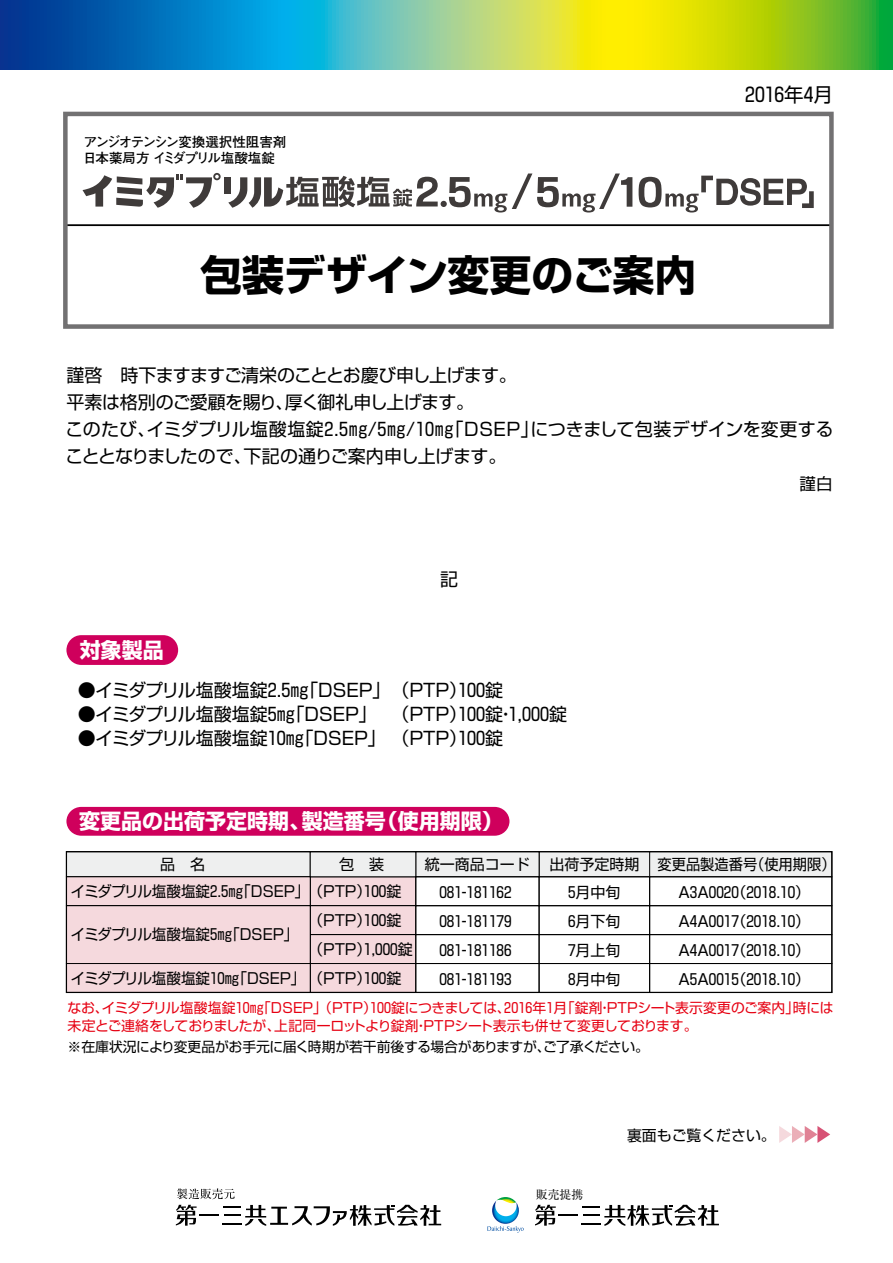
<style>
.page{position:relative;width:893px;height:1263px;background:#fff}
.page>*{position:absolute;margin:0;border:0;box-sizing:border-box;transform-origin:0 0}
.t1{font:700 42px "Shin Go Pro";letter-spacing:-.01em;color:#000}
.t2{font:700 21px "Shin Go Pro";color:#fff}
.t3{font:19.5px "Shin Go Pro";color:#000}
.t4{font:18px/24px "Shin Go Pro";letter-spacing:-.015em;color:#000}
.t5{font:18px/27px "Shin Go Pro";letter-spacing:-.04em;color:#000}
.t6{font:18px "Shin Go Pro";letter-spacing:.03em;color:#000}
.t7{font:18px "Shin Go Pro";letter-spacing:-.09em;color:#000}
.t8{font:16.5px "Shin Go Pro";color:#000}
.t9{font:15px/29px "Shin Go Pro";color:#000}
.t10{font:15px "Shin Go Pro";color:#000;scale:.95 1}
.t11{font:14.85px "Shin Go Pro";color:#000}
.t12{font:13.8px "Shin Go Pro";letter-spacing:.01em;color:#e60012}
.t13{font:13.8px "Shin Go Pro";letter-spacing:-.01em;color:#e60012}
.t14{font:13.8px "Shin Go Pro";letter-spacing:-.02em;color:#000}
.t15{font:13.8px "Shin Go Pro";letter-spacing:-.04em;color:#e60012}
.t16{font:13.8px "Shin Go Pro";letter-spacing:-.05em;color:#000}
.t17{font:700 13.5px/16.2px "Futo Go B101 Pro";letter-spacing:-.01em;color:#000}
.t18{font:11.85px "Ryumin Pro";color:#000}
</style>
<div class="page">
<svg style="left:0;top:0;width:893px;height:69px;background:#6cb073"></svg>
<div style="left:66px;top:635px;width:112px;height:30px;background:#cf005c;border-radius:15px"></div>
<div style="left:65px;top:225px;width:767px;height:102px;border:2px solid #000"></div>
<div style="left:63px;top:112px;width:771px;height:217px;border:4px solid #727172"></div>
<hr style="left:558px;top:1214px;width:20px;height:2px;background:#000">
<hr style="left:581px;top:1223px;width:20px;height:2px;background:#000">
<svg style="left:582px;top:1205px;width:137px;height:21px"></svg>
<svg style="left:535px;top:1205px;width:21px;height:21px"></svg>
<svg style="left:487px;top:1197px;width:37px;height:36px"></svg>
<hr style="left:199px;top:1214px;width:20px;height:2px;background:#000">
<hr style="left:222px;top:1223px;width:20px;height:2px;background:#000">
<svg style="left:176px;top:1205px;width:21px;height:21px"></svg>
<svg style="left:223px;top:1205px;width:218px;height:21px"></svg>
<svg style="left:177px;top:1188px;width:58px;height:11px"></svg>
<svg style="left:779px;top:1126px;width:51px;height:17px"></svg>
<div style="left:224px;top:177px;width:6px;height:17px;background:#3f3b3a"></div>
<svg style="left:83px;top:173px;width:138px;height:35px"></svg>
<svg style="left:639px;top:176px;width:175px;height:37px"></svg>
<svg style="left:228px;top:174px;width:404px;height:39px"></svg>
<div style="left:66px;top:807px;width:443px;height:29px;background:#cf005c"></div>
<div style="left:310px;top:877px;width:106px;height:29px;background:#f5d9dd"></div>
<div style="left:66px;top:852px;width:244px;height:25px;background:#eeefef"></div>
<div style="left:539px;top:852px;width:111px;height:25px;background:#eeefef"></div>
<div style="left:416px;top:852px;width:123px;height:25px;background:#eeefef"></div>
<div style="left:539px;top:876px;width:111px;height:30px;border:1px solid #000"></div>
<div style="left:415px;top:876px;width:124px;height:30px;border:1px solid #000"></div>
<div style="left:310px;top:852px;width:106px;height:25px;background:#eeefef"></div>
<div style="left:650px;top:852px;width:182px;height:25px;background:#eeefef"></div>
<div style="left:649px;top:876px;width:183px;height:30px;border:1px solid #000"></div>
<div style="left:310px;top:906px;width:106px;height:28px;background:#f5d9dd"></div>
<div style="left:310px;top:905px;width:106px;height:30px;border:1px solid #000"></div>
<div style="left:310px;top:934px;width:106px;height:29px;background:#f5d9dd"></div>
<div style="left:310px;top:934px;width:106px;height:30px;border:1px solid #000"></div>
<div style="left:310px;top:963px;width:106px;height:29px;background:#f5d9dd"></div>
<div style="left:310px;top:963px;width:106px;height:30px;border:1px solid #000"></div>
<div style="left:539px;top:905px;width:111px;height:30px;border:1px solid #000"></div>
<div style="left:415px;top:905px;width:124px;height:30px;border:1px solid #000"></div>
<div style="left:649px;top:905px;width:183px;height:30px;border:1px solid #000"></div>
<div style="left:539px;top:934px;width:111px;height:30px;border:1px solid #000"></div>
<div style="left:415px;top:934px;width:124px;height:30px;border:1px solid #000"></div>
<div style="left:649px;top:934px;width:183px;height:30px;border:1px solid #000"></div>
<div style="left:539px;top:963px;width:111px;height:30px;border:1px solid #000"></div>
<div style="left:415px;top:963px;width:124px;height:30px;border:1px solid #000"></div>
<div style="left:649px;top:963px;width:183px;height:30px;border:1px solid #000"></div>
<div style="left:66px;top:877px;width:244px;height:29px;background:#f5d9dd"></div>
<div style="left:66px;top:876px;width:245px;height:30px;border:1px solid #000"></div>
<div style="left:66px;top:906px;width:244px;height:57px;background:#f5d9dd"></div>
<div style="left:66px;top:905px;width:245px;height:59px;border:1px solid #000"></div>
<div style="left:66px;top:963px;width:244px;height:29px;background:#f5d9dd"></div>
<div style="left:66px;top:963px;width:245px;height:30px;border:1px solid #000"></div>
<div style="left:66px;top:851px;width:766px;height:142px;border:1px solid #000"></div>
<p class="t17" style="left:83px;top:132px;width:205px">アンジオテンシン変換選択性阻害剤日本薬局方イミダプリル塩酸塩錠</p>
<h1 class="t1" style="left:200px;top:241px;width:498px">包装デザイン変更のご案内</h1>
<p class="t5" style="left:66px;top:359px;width:452px">謹啓　時下ますますご清栄のこととお慶び申し上げます。平素は格別のご愛顧を賜り厚く御礼申し上げます。</p>
<p class="t4" style="left:275px;top:388px;width:19px">、</p>
<h3 class="t3" style="left:745px;top:78px;width:89px">2016年月4</h3>
<p class="t4" style="left:530px;top:415px;width:305px">につきまして包装デザインを変更する</p>
<p class="t4" style="left:66px;top:415px;width:91px">このたび、</p>
<p class="t6" style="left:147px;top:414px;width:394px">イミダプリル塩酸塩錠2.5mg/5mg/10 「m g DSEP」</p>
<p class="t4" style="left:244px;top:442px;width:264px">下記の通りご案内申し上げます。</p>
<p class="t7" style="left:66px;top:441px;width:188px">こととなりましたので、</p>
<p class="t8" style="left:799px;top:470px;width:34px">謹白</p>
<h2 class="t2" style="left:80px;top:633px;width:86px">対象製品</h2>
<p class="t4" style="left:440px;top:565px;width:19px">記</p>
<p class="t4" style="left:458px;top:675px;width:110px;text-indent:-380px">●イミダプリル塩酸塩錠2.5 「m g DSEP」 （PTP）<br>100錠 1,000錠</p>
<p class="t4" style="left:458px;top:675px;width:46px">100錠</p>
<p class="t4" style="left:458px;top:699px;width:46px;text-indent:-380px">●イミダプリル塩酸塩錠5 「m g DSEP」 （PTP）<br>100錠</p>
<p class="t4" style="left:497px;top:699px;width:19px">・</p>
<p class="t4" style="left:78px;top:723px;width:391px">●イミダプリル塩酸塩錠10 「m g DSEP」 （PTP）</p>
<h2 class="t2" style="left:302px;top:805px;width:85px">製造番号</h2>
<h2 class="t2" style="left:377px;top:805px;width:127px">（使用期限(</h2>
<h2 class="t2" style="left:79px;top:805px;width:233px">変更品の出荷予定時期、</h2>
<p class="t9" style="left:160px;top:848px;width:47px">品　名</p>
<p class="t9" style="left:339px;top:848px;width:47px">包　装</p>
<p class="t9" style="left:425px;top:848px;width:107px">統一商品コード</p>
<p class="t9" style="left:549px;top:848px;width:91px">出荷予定時期</p>
<p class="t10" style="left:657px;top:852px;width:106px">変更品製造番号</p>
<p class="t10" style="left:750px;top:852px;width:92px">（使用期限(</p>
<p class="t9" style="left:71px;top:875px;width:302px">イミダプリル塩酸塩錠2.5 「m g DSEP「（PTP）</p>
<p class="t9" style="left:71px;top:918px;width:229px">イミダプリル塩酸塩錠5 「m g DSEP「</p>
<p class="t9" style="left:71px;top:962px;width:302px">イミダプリル塩酸塩錠10 「m g DSEP「（PTP）</p>
<p class="t9" style="left:364px;top:875px;width:39px">100錠<br>100錠</p>
<p class="t9" style="left:364px;top:904px;width:50px;text-indent:-56px">（PTP）<br>1,000錠</p>
<p class="t9" style="left:364px;top:933px;width:39px;text-indent:-56px">（PTP）<br>100錠</p>
<p class="t9" style="left:439px;top:876px;width:74px;text-align:justify">081-181162<br>081-181179<br>081-181186<br>081-181193</p>
<p class="t9" style="left:568px;top:876px;width:54px;text-align:justify">5月中旬6月下旬7月上旬8月中旬</p>
<p class="t9" style="left:731px;top:876px;width:80px">)2018.10(</p>
<p class="t9" style="left:731px;top:876px;width:80px;text-indent:-53px">A A3 0020 )2018.10(</p>
<p class="t9" style="left:731px;top:905px;width:80px;text-indent:-53px">A A4 0017 )2018.10(</p>
<p class="t9" style="left:731px;top:934px;width:80px;text-indent:-53px">A A4 0017 )2018.10(</p>
<p class="t9" style="left:679px;top:963px;width:62px">A A5 0015</p>
<p class="t12" style="left:102px;top:996px;width:276px">イミダプリル塩酸塩錠10mg｢DSEP｣ （PTP）</p>
<p class="t12" style="left:504px;top:996px;width:296px">2016年 「月1 錠剤 PTPシート表示変更のご案内」</p>
<p class="t13" style="left:793px;top:996px;width:42px">時には</p>
<p class="t15" style="left:370px;top:996px;width:142px">100錠につきましては、</p>
<p class="t13" style="left:67px;top:996px;width:43px">なお、</p>
<p class="t13" style="left:598px;top:996px;width:15px">・</p>
<p class="t15" style="left:68px;top:1014px;width:214px">未定とご連絡をしておりましたが、</p>
<p class="t13" style="left:274px;top:1014px;width:425px">上記同一ロットより錠剤 PTPシート表示も併せて変更しております。</p>
<p class="t13" style="left:414px;top:1014px;width:15px">・</p>
<p class="t14" style="left:68px;top:1035px;width:484px">※在庫状況により変更品がお手元に届く時期が若干前後する場合がありますが、</p>
<p class="t16" style="left:543px;top:1035px;width:107px">ご了承ください。</p>
<p class="t18" style="left:536px;top:1185px;width:49px">販売提携</p>
<p class="t11" style="left:627px;top:1123px;width:150px">裏面もご覧ください。</p>
</div>
